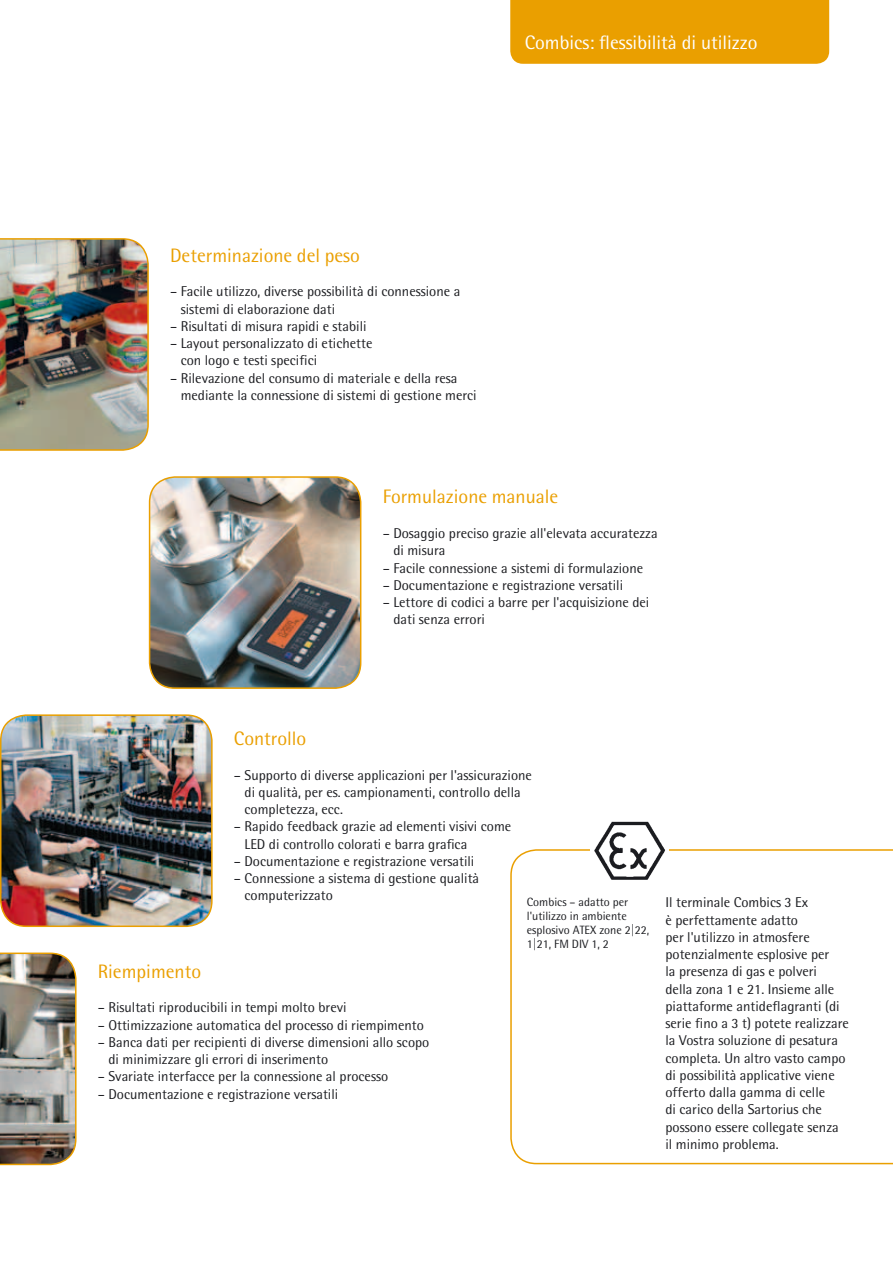
<style>
.page{position:relative;width:893px;height:1263px;background:#fff}
.page>*{position:absolute;margin:0;border:0;box-sizing:border-box;transform-origin:0 0}
.t1{font:19.5px "Sartorius Rotis Sans";color:#ea9f00}
.t2{font:19.5px "Sartorius Rotis Sans";color:#fff}
.t3{font:14.25px/17.2px "Sartorius Rotis Sans";color:#1b1c20}
.t4{font:12px/14.2px "Sartorius Rotis Sans";color:#1b1c20}
</style>
<div class="page">
<div style="left:510px;top:0;width:319px;height:64px;background:#ea9f00"></div>
<svg style="left:510px;top:849px;width:383px;height:315px"></svg>
<div style="left:590px;top:844px;width:79px;height:16px;background:#fff"></div>
<img style="left:595px;top:821px;width:72px;height:60px">
<img style="left:150px;top:477px;width:211px;height:211px">
<div style="left:149px;top:476px;width:212px;height:213px;border:2px solid #ea9f00;border-radius:26px"></div>
<img style="left:1px;top:717px;width:211px;height:209px">
<div style="left:0;top:714px;width:213px;height:213px;border:2px solid #ea9f00;border-radius:26px"></div>
<img style="left:0;top:952px;width:77px;height:213px">
<img style="left:0;top:238px;width:149px;height:213px">
<h1 class="t2" style="left:525px;top:30px;width:234px">Combics: flessibilità di utilizzo</h1>
<h1 class="t1" style="left:170px;top:244px;width:191px">Determinazione del peso</h1>
<p class="t3" style="left:181px;top:283px;width:281px;text-indent:-11px">– Facile utilizzo, diverse possibilità di connessione a sistemi di elaborazione dati</p>
<p class="t3" style="left:170px;top:317px;width:198px">– Risultati di misura rapidi e stabili</p>
<p class="t3" style="left:181px;top:335px;width:193px;text-indent:-11px">– Layout personalizzato di etichette con logo e testi specifici</p>
<p class="t3" style="left:181px;top:369px;width:297px;text-indent:-11px">– Rilevazione del consumo di materiale e della resa mediante la connessione di sistemi di gestione merci</p>
<h1 class="t1" style="left:383px;top:485px;width:177px">Formulazione manuale</h1>
<p class="t3" style="left:393px;top:524px;width:266px;text-indent:-11px">– Dosaggio preciso grazie all'elevata accuratezza di misura</p>
<p class="t3" style="left:383px;top:559px;width:262px">– Facile connessione a sistemi di formulazione</p>
<p class="t3" style="left:383px;top:576px;width:242px">– Documentazione e registrazione versatili</p>
<p class="t3" style="left:393px;top:593px;width:257px;text-indent:-11px">– Lettore di codici a barre per l'acquisizione dei dati senza errori</p>
<h1 class="t1" style="left:234px;top:727px;width:74px">Controllo</h1>
<p class="t3" style="left:245px;top:766px;width:289px;text-indent:-11px">– Supporto di diverse applicazioni per l'assicurazione di qualità, per es. campionamenti, controllo della completezza, ecc.</p>
<p class="t3" style="left:245px;top:818px;width:268px;text-indent:-11px">– Rapido feedback grazie ad elementi visivi come<br>LED di controllo colorati e barra grafica</p>
<p class="t3" style="left:234px;top:852px;width:242px">– Documentazione e registrazione versatili</p>
<p class="t3" style="left:245px;top:869px;width:236px;text-indent:-11px">– Connessione a sistema di gestione qualità computerizzato</p>
<p class="t4" style="left:527px;top:894px;width:124px">Combics – adatto per l'utilizzo in ambiente esplosivo ATEX zone 2|22,<br>1|21, FM DIV 1, 2</p>
<h1 class="t1" style="left:98px;top:960px;width:105px">Riempimento</h1>
<p class="t3" style="left:98px;top:999px;width:250px">– Risultati riproducibili in tempi molto brevi</p>
<p class="t3" style="left:98px;top:1016px;width:328px">– Ottimizzazione automatica del processo di riempimento</p>
<p class="t3" style="left:108px;top:1033px;width:322px;text-indent:-11px">– Banca dati per recipienti di diverse dimensioni allo scopo di minimizzare gli errori di inserimento</p>
<p class="t3" style="left:98px;top:1068px;width:292px">– Svariate interfacce per la connessione al processo</p>
<p class="t3" style="left:98px;top:1085px;width:242px">– Documentazione e registrazione versatili</p>
<p class="t3" style="left:665px;top:894px;width:185px">Il terminale Combics 3 Ex<br>è perfettamente adatto<br>per l'utilizzo in atmosfere potenzialmente esplosive per<br>la presenza di gas e polveri<br>della zona 1 e 21. Insieme alle piattaforme antideflagranti (di serie fino a 3 t) potete realizzare la Vostra soluzione di pesatura completa. Un altro vasto campo di possibilità applicative viene offerto dalla gamma di celle<br>di carico della Sartorius che possono essere collegate senza il minimo problema.</p>
</div>
